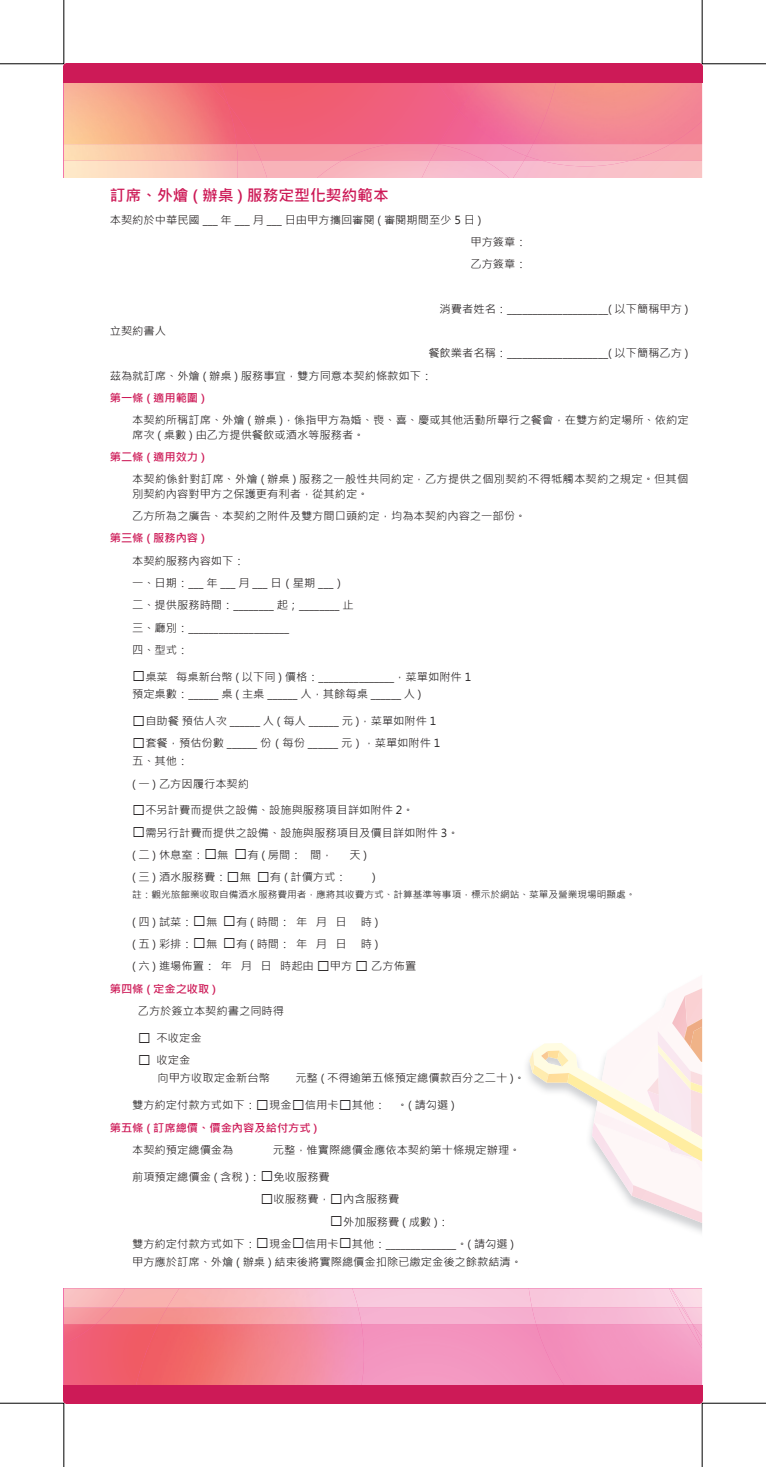
<style>
.page{position:relative;width:766px;height:1467px;background:#fff}
.page>*{position:absolute;margin:0;border:0;box-sizing:border-box;transform-origin:0 0}
.t1{font:700 15.53px "Microsoft Jheng Hei";color:#cd1a57}
.t2{font:11.03px/22.3px "Microsoft Jheng Hei";color:#231f20}
.t3{font:11.03px/14.6px "Microsoft Jheng Hei";letter-spacing:.02em;color:#231f20}
.t4{font:700 11.03px "Microsoft Jheng Hei";color:#cd1a57}
.t5{font:9.45px "Microsoft Jheng Hei";color:#231f20}
.s1{font-size:19.8px}
.s2{font-weight:700;color:#cd1a57}
</style>
<div class="page">
<img style="left:236px;top:83px;width:297px;height:61px">
<img style="left:439px;top:111px;width:61px;height:33px">
<img style="left:428px;top:83px;width:66px;height:28px">
<img style="left:389px;top:142px;width:48px;height:2px">
<img style="left:236px;top:104px;width:18px;height:40px">
<img style="left:64px;top:83px;width:172px;height:61px">
<img style="left:64px;top:1324px;width:68px;height:61px">
<img style="left:64px;top:1324px;width:32px;height:20px">
<img style="left:132px;top:1324px;width:232px;height:61px">
<img style="left:536px;top:1324px;width:166px;height:61px">
<img style="left:687px;top:1324px;width:15px;height:25px">
<div style="left:524px;top:144px;width:178px;height:17px;background:#f6a5b3"></div>
<img style="left:500px;top:144px;width:33px;height:12px">
<img style="left:341px;top:144px;width:89px;height:17px">
<img style="left:430px;top:144px;width:54px;height:17px">
<img style="left:64px;top:144px;width:197px;height:17px">
<img style="left:64px;top:1307px;width:48px;height:17px">
<svg style="left:691px;top:1324px;width:11px;height:13px"></svg>
<img style="left:678px;top:1307px;width:14px;height:17px">
<img style="left:681px;top:1307px;width:10px;height:15px">
<img style="left:510px;top:161px;width:14px;height:17px">
<img style="left:541px;top:161px;width:88px;height:5px">
<img style="left:316px;top:161px;width:105px;height:17px">
<div style="left:421px;top:161px;width:89px;height:17px;background:#f7bace"></div>
<img style="left:64px;top:161px;width:203px;height:17px">
<img style="left:64px;top:1288px;width:61px;height:19px">
<img style="left:669px;top:1288px;width:1px;height:19px">
<img style="left:670px;top:1288px;width:13px;height:19px">
<svg style="left:529px;top:988px;width:173px;height:235px"></svg>
<div style="left:64px;top:64px;width:638px;height:19px;background:#cd1a57"></div>
<div style="left:64px;top:1385px;width:638px;height:18px;background:#cd1a57"></div>
<hr style="left:0;top:63px;width:64px;height:1px;background:#000">
<hr style="left:702px;top:63px;width:63px;height:1px;background:#000">
<hr style="left:0;top:1403px;width:64px;height:1px;background:#000">
<hr style="left:702px;top:1403px;width:63px;height:1px;background:#000">
<hr style="left:63px;top:0;width:1px;height:64px;background:#000">
<hr style="left:63px;top:1403px;width:1px;height:64px;background:#000">
<hr style="left:701px;top:0;width:1px;height:64px;background:#000">
<hr style="left:701px;top:1403px;width:1px;height:64px;background:#000">
<h1 class="t1" style="left:110px;top:185px;width:280px">訂席、外燴 ( 辦桌 ) 服務定型化契約範本</h1>
<p class="t2" style="left:470px;top:208px;width:58px;text-indent:-360px">本契約於中華民國 ___ 年 ___ 月 ___ 日由甲方攜回審閱 ( 審閱期間至少 5 日 )<br>甲方簽章：乙方簽章：</p>
<p class="t2" style="left:439px;top:297px;width:250px">消費者姓名：____________________( 以下簡稱甲方 )</p>
<p class="t2" style="left:110px;top:320px;width:58px">立契約書人</p>
<p class="t2" style="left:110px;top:342px;width:580px;text-indent:318px">餐飲業者名稱：____________________( 以下簡稱乙方 )茲為就訂席、外燴 ( 辦桌 ) 服務事宜，雙方同意本契約條款如下：</p>
<p class="t4" style="left:110px;top:391px;width:97px">第一條 ( 適用範圍 )</p>
<p class="t2" style="left:132px;top:413px;width:558px;line-height:14.6px">本契約所稱訂席、外燴 ( 辦桌 )，係指甲方為婚、喪、喜、慶或其他活動所舉行之餐會，在雙方約定場所、依約定席次 ( 桌數 ) 由乙方提供餐飲或酒水等服務者。</p>
<p class="t4" style="left:110px;top:450px;width:97px">第二條 ( 適用效力 )</p>
<p class="t3" style="left:132px;top:472px;width:557px">本契約係針對訂席、外燴 ( 辦桌 ) 服務之一般性共同約定，乙方提供之個別契約不得牴觸本契約之規定。但其個別契約內容對甲方之保護更有利者，從其約定。</p>
<p class="t2" style="left:132px;top:505px;width:395px">乙方所為之廣告、本契約之附件及雙方間口頭約定，均為本契約內容之一部份。</p>
<p class="t4" style="left:110px;top:531px;width:97px">第三條 ( 服務內容 )</p>
<p class="t2" style="left:132px;top:550px;width:223px">本契約服務內容如下：<br>一、日期：___ 年 ___ 月 ___ 日（星期 ___）二、提供服務時間：________ 起；________ 止三、廳別：____________________<br>四、型式：</p>
<p class="t2" style="left:132px;top:668px;width:340px;line-height:17.8px"><span class="s1">□</span>桌菜 每桌新台幣 ( 以下同 ) 價格：_______________，菜單如附件 1預定桌數：______ 桌 ( 主桌 ______ 人，其餘每桌 ______ 人 )</p>
<p class="t2" style="left:132px;top:710px;width:306px"><span class="s1">□</span>自助餐 預估人次 ______ 人 ( 每人 ______ 元 )，菜單如附件 1</p>
<p class="t2" style="left:132px;top:734px;width:310px;line-height:17.8px"><span class="s1">□</span>套餐，預估份數 ______ 份（每份 ______ 元），菜單如附件 1五、其他：</p>
<p class="t2" style="left:132px;top:772px;width:118px">( 一 ) 乙方因履行本契約</p>
<p class="t2" style="left:132px;top:799px;width:283px"><span class="s1">□</span>不另計費而提供之設備、設施與服務項目詳如附件 2。</p>
<p class="t2" style="left:132px;top:821px;width:328px"><span class="s1">□</span>需另行計費而提供之設備、設施與服務項目及價目詳如附件 3。( 二 ) 休息室：<span class="s1">□</span>無 <span class="s1">□</span>有 ( 房間： 間，</p>
<p class="t2" style="left:349px;top:844px;width:19px">天 )</p>
<p class="t2" style="left:132px;top:866px;width:216px">( 三 ) 酒水服務費：<span class="s1">□</span>無 <span class="s1">□</span>有 ( 計價方式：</p>
<p class="t2" style="left:372px;top:866px;width:5px">)</p>
<p class="t5" style="left:132px;top:889px;width:505px">註：觀光旅館業收取自備酒水服務費用者，應將其收費方式、計算基準等事項，標示於網站、菜單及營業現場明顯處。</p>
<p class="t2" style="left:132px;top:910px;width:216px">( 四 ) 試菜：<span class="s1">□</span>無 <span class="s1">□</span>有 ( 時間： 年 月 日</p>
<p class="t2" style="left:361px;top:910px;width:19px">時 )</p>
<p class="t2" style="left:132px;top:933px;width:216px">( 五 ) 彩排：<span class="s1">□</span>無 <span class="s1">□</span>有 ( 時間： 年 月 日</p>
<p class="t2" style="left:361px;top:933px;width:19px">時 )</p>
<p class="t2" style="left:132px;top:955px;width:285px">( 六 ) 進場佈置： 年 月 日 時起由 <span class="s1">□</span>甲方 <span class="s1">□</span> 乙方佈置</p>
<p class="t4" style="left:110px;top:982px;width:108px">第四條 ( 定金之收取 )</p>
<p class="t2" style="left:138px;top:1000px;width:148px">乙方於簽立本契約書之同時得</p>
<p class="t2" style="left:138px;top:1027px;width:65px"><span class="s1">□</span> 不收定金</p>
<p class="t2" style="left:157px;top:1051px;width:114px;line-height:17.8px;text-indent:-20px"><span class="s1">□</span> 收定金<br>向甲方收取定金新台幣</p>
<p class="t2" style="left:295px;top:1067px;width:231px">元整 ( 不得逾第五條預定總價款百分之二十 )。</p>
<p class="t2" style="left:110px;top:1093px;width:346px;line-height:22.9px;text-indent:22px">雙方約定付款方式如下：<span class="s1">□</span>現金<span class="s1">□</span>信用卡<span class="s1">□</span>其他： 。( 請勾選 )<span class="s2">第五條 ( 訂席總價、價金內容及給付方式 )</span></p>
<p class="t2" style="left:132px;top:1139px;width:103px">本契約預定總價金為</p>
<p class="t2" style="left:273px;top:1139px;width:249px">元整，惟實際總價金應依本契約第十條規定辦理。</p>
<p class="t2" style="left:132px;top:1166px;width:199px">前項預定總價金 ( 含稅 )：<span class="s1">□</span>免收服務費</p>
<p class="t2" style="left:260px;top:1188px;width:140px"><span class="s1">□</span>收服務費，<span class="s1">□</span>內含服務費</p>
<p class="t2" style="left:132px;top:1210px;width:383px;text-indent:198px"><span class="s1">□</span>外加服務費 ( 成數 )：<br>雙方約定付款方式如下：<span class="s1">□</span>現金<span class="s1">□</span>信用卡<span class="s1">□</span>其他：______________。( 請勾選 )</p>
<p class="t2" style="left:132px;top:1250px;width:391px">甲方應於訂席、外燴 ( 辦桌 ) 結束後將實際總價金扣除已繳定金後之餘款結清。</p>
</div>
